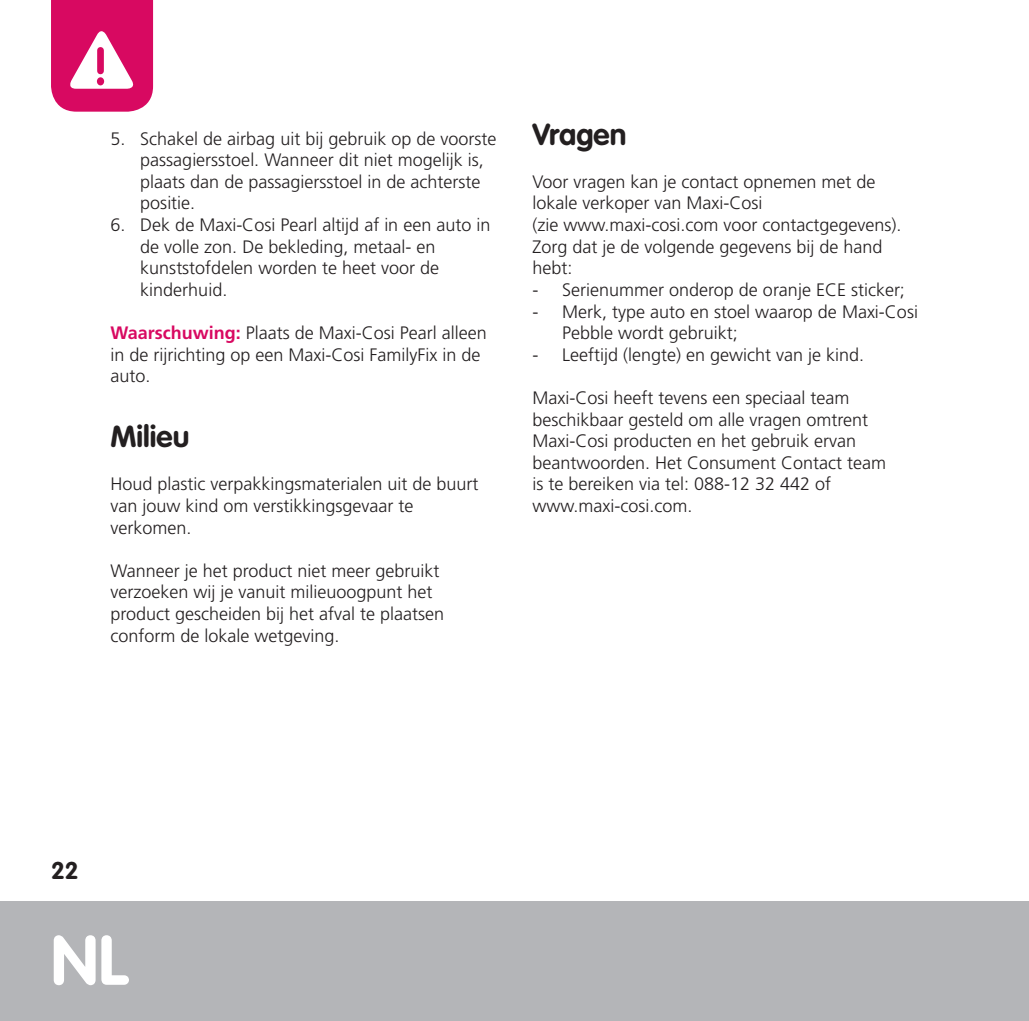
<style>
.page{position:relative;width:1029px;height:1021px;background:#fff}
.page>*{position:absolute;margin:0;border:0;box-sizing:border-box;transform-origin:0 0}
.t1{font:700 69px "VAG Rounded";color:#fff}
.t2{font:700 30px "VAG Rounded";color:#231f20}
.t3{font:700 24px "VAG Rounded";color:#231f20}
.t4{font:300 18px/21.6px "Frutiger CE";color:#231f20}
.t5{font:300 18px/21.6px "Frutiger";color:#231f20}
.s1{font-family:"Frutiger CE"}
.s2{font-family:"Frutiger CE";font-weight:700;color:#d80961}
</style>
<div class="page">
<div style="left:0;top:901px;width:1029px;height:119px;background:#b4b5b8"></div>
<svg style="left:51px;top:0;width:102px;height:112px"></svg>
<div style="left:97px;top:77px;width:7px;height:8px;background:#d80961;border-radius:50%"></div>
<div style="left:97px;top:47px;width:7px;height:27px;background:#d80961;border-radius:3px"></div>
<p class="t5" style="left:140px;top:129px;width:358px;text-indent:-30px">5. Schakel de airbag uit bij gebruik op de voorste passagiersstoel. Wanneer dit niet mogelijk is, plaats dan de passagiersstoel in de achterste positie.</p>
<p class="t5" style="left:140px;top:215px;width:352px;text-indent:-30px">6. Dek de <span class="s1">Maxi-Cosi</span> Pearl altijd af in een auto in de volle zon. De bekleding, metaal- en kunststofdelen worden te heet voor de kinderhuid.</p>
<p class="t5" style="left:111px;top:323px;width:378px"><span class="s2">Waarschuwing:</span> Plaats de <span class="s1">Maxi-Cosi</span> Pearl alleen in de rijrichting op een <span class="s1">Maxi-Cosi</span> FamilyFix in de auto.</p>
<h2 class="t2" style="left:111px;top:424px;width:80px">Milieu</h2>
<p class="t4" style="left:111px;top:474px;width:370px">Houd plastic verpakkingsmaterialen uit de buurt van jouw kind om verstikkingsgevaar te verkomen.</p>
<p class="t4" style="left:111px;top:560px;width:335px">Wanneer je het product niet meer gebruikt verzoeken wij je vanuit milieuoogpunt het product gescheiden bij het afval te plaatsen conform de lokale wetgeving.</p>
<h2 class="t2" style="left:532px;top:121px;width:95px">Vragen</h2>
<p class="t4" style="left:532px;top:171px;width:371px">Voor vragen kan je contact opnemen met de lokale verkoper van Maxi-Cosi<br>(zie www.maxi-cosi.com voor contactgegevens).<br>Zorg dat je de volgende gegevens bij de hand hebt:</p>
<p class="t4" style="left:532px;top:279px;width:374px">- Serienummer onderop de oranje ECE sticker;</p>
<p class="t4" style="left:562px;top:301px;width:357px;text-indent:-30px">- Merk, type auto en stoel waarop de Maxi-Cosi<br>Pebble wordt gebruikt;</p>
<p class="t4" style="left:532px;top:344px;width:333px">- Leeftijd (lengte) en gewicht van je kind.</p>
<p class="t4" style="left:532px;top:387px;width:355px">Maxi-Cosi heeft tevens een speciaal team beschikbaar gesteld om alle vragen omtrent Maxi-Cosi producten en het gebruik ervan beantwoorden. Het Consument Contact team is te bereiken via tel: 088-12 32 442 of www.maxi-cosi.com.</p>
<h3 class="t3" style="left:51px;top:860px;width:29px">22</h3>
<h1 class="t1" style="left:51px;top:931px;width:78px">NL</h1>
</div>
